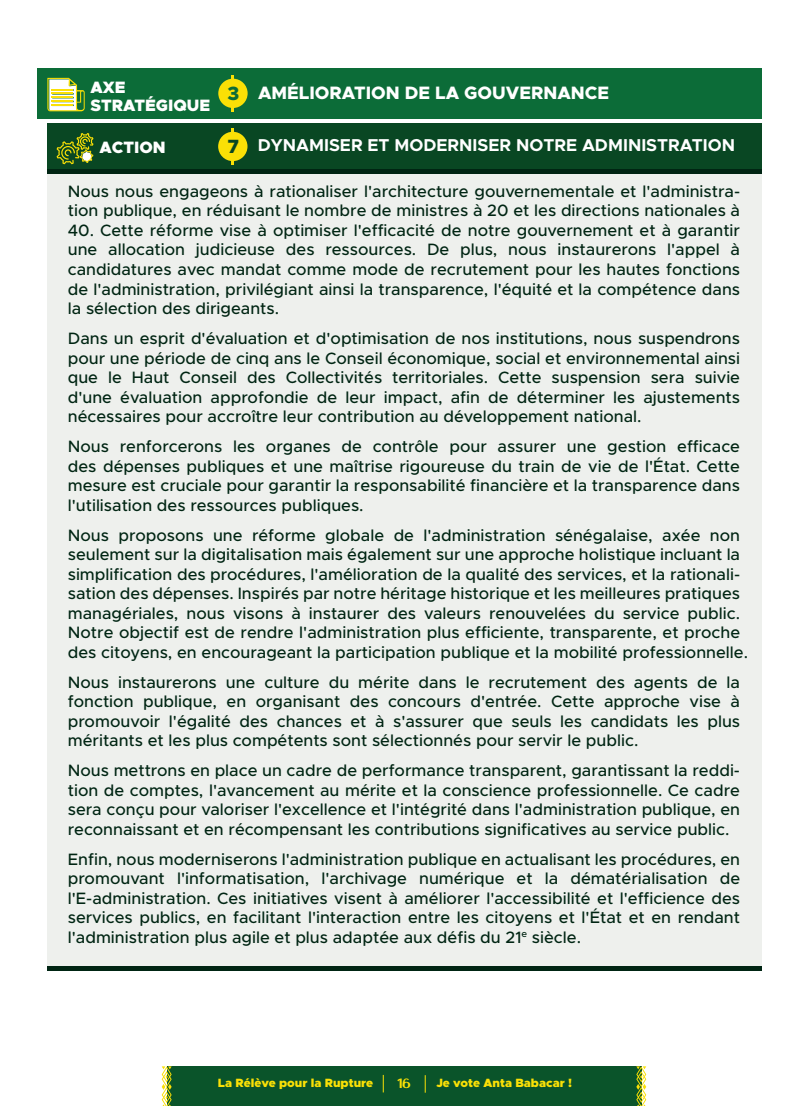
<style>
.page{position:relative;width:808px;height:1106px;background:#fff}
.page>*{position:absolute;margin:0;border:0;box-sizing:border-box;transform-origin:0 0}
.t1{font:800 18px "Metropolis";color:#fff}
.t2{font:700 17.25px "Metropolis";color:#fff}
.t3{font:500 16.5px/19.5px "Metropolis";color:#002513;text-align:justify}
.t4{font:900 16.5px/18px "Metropolis";color:#fff}
.t5{font:900 13.5px "Royal Castle";color:#fae006}
.t6{font:900 12px "Metropolis";color:#fae006}
.s1{font-size:19.2px;color:#0c6c38}
.s2{font-weight:800;font-size:19.2px;color:#094723}
</style>
<div class="page">
<div style="left:167px;top:1066px;width:474px;height:40px;background:#0a542a"></div>
<svg style="left:162px;top:1066px;width:10px;height:40px"></svg>
<svg style="left:636px;top:1066px;width:10px;height:40px"></svg>
<svg style="left:383px;top:1074px;width:1px;height:18px"></svg>
<svg style="left:425px;top:1075px;width:1px;height:17px"></svg>
<div style="left:37px;top:68px;width:725px;height:51px;background:#0c6c38"></div>
<svg style="left:47px;top:78px;width:38px;height:33px"></svg>
<hr style="left:232px;top:75px;width:2px;height:37px;background:#fae006">
<div style="left:218px;top:79px;width:30px;height:29px;background:#fae006;border-radius:50%"></div>
<div style="left:47px;top:123px;width:715px;height:51px;background:#094723"></div>
<svg style="left:57px;top:133px;width:36px;height:31px"></svg>
<hr style="left:232px;top:128px;width:2px;height:37px;background:#fae006">
<div style="left:218px;top:132px;width:29px;height:29px;background:#fae006;border-radius:50%"></div>
<div style="left:47px;top:170px;width:714px;height:797px;background:#eef0ed"></div>
<hr style="left:47px;top:170px;width:714px;height:4px;background:#002513">
<hr style="left:47px;top:966px;width:714px;height:4px;background:#002513">
<p class="t4" style="left:90px;top:78px;width:121px">AXE<br>STRATÉGIQUE</p>
<p class="t1" style="left:227px;top:81px;width:383px"><span class="s1">3</span> AMÉLIORATION DE LA GOUVERNANCE</p>
<p class="t4" style="left:99px;top:138px;width:68px">ACTION</p>
<p class="t2" style="left:227px;top:134px;width:509px"><span class="s2">7</span> DYNAMISER ET MODERNISER NOTRE ADMINISTRATION</p>
<p class="t3" style="left:68px;top:181px;width:674px">Nous nous engageons à rationaliser l'architecture gouvernementale et l'administra&shy;tion publique, en réduisant le nombre de ministres à 20 et les directions nationales à</p>
<p class="t3" style="left:68px;top:220px;width:674px">40. Cette réforme vise à optimiser l'efficacité de notre gouvernement et à garantir une allocation judicieuse des ressources. De plus, nous instaurerons l'appel à candidatures avec mandat comme mode de recrutement pour les hautes fonctions de l'administration, privilégiant ainsi la transparence, l'équité et la compétence dans la sélection des dirigeants.</p>
<p class="t3" style="left:68px;top:328px;width:674px">Dans un esprit d'évaluation et d'optimisation de nos institutions, nous suspendrons pour une période de cinq ans le Conseil économique, social et environnemental ainsi que le Haut Conseil des Collectivités territoriales. Cette suspension sera suivie d'une évaluation approfondie de leur impact, afin de déterminer les ajustements nécessaires pour accroître leur contribution au développement national.</p>
<p class="t3" style="left:68px;top:436px;width:674px">Nous renforcerons les organes de contrôle pour assurer une gestion efficace des dépenses publiques et une maîtrise rigoureuse du train de vie de l'État. Cette mesure est cruciale pour garantir la responsabilité financière et la transparence dans l'utilisation des ressources publiques.</p>
<p class="t3" style="left:68px;top:525px;width:682px;text-align:left">Nous proposons une réforme globale de l'administration sénégalaise, axée non seulement sur la digitalisation mais également sur une approche holistique incluant la simplification des procédures, l'amélioration de la qualité des services, et la rationali&shy;sation des dépenses. Inspirés par notre héritage historique et les meilleures pratiques managériales, nous visons à instaurer des valeurs renouvelées du service public.<br>Notre objectif est de rendre l'administration plus efficiente, transparente, et proche des citoyens, en encourageant la participation publique et la mobilité professionnelle.</p>
<p class="t3" style="left:68px;top:672px;width:674px">Nous instaurerons une culture du mérite dans le recrutement des agents de la fonction publique, en organisant des concours d'entrée. Cette approche vise à promouvoir l'égalité des chances et à s'assurer que seuls les candidats les plus méritants et les plus compétents sont sélectionnés pour servir le public.</p>
<p class="t3" style="left:68px;top:760px;width:674px">Nous mettrons en place un cadre de performance transparent, garantissant la reddi&shy;tion de comptes, l'avancement au mérite et la conscience professionnelle. Ce cadre sera conçu pour valoriser l'excellence et l'intégrité dans l'administration publique, en reconnaissant et en récompensant les contributions significatives au service public.</p>
<p class="t3" style="left:68px;top:849px;width:674px">Enfin, nous moderniserons l'administration publique en actualisant les procédures, en promouvant l'informatisation, l'archivage numérique et la dématérialisation de l'E-administration. Ces initiatives visent à améliorer l'accessibilité et l'efficience des services publics, en facilitant l'interaction entre les citoyens et l'État et en rendant l'administration plus agile et plus adaptée aux défis du 21<sup>e</sup> siècle.</p>
<p class="t6" style="left:218px;top:1075px;width:157px">La Rélève pour la Rupture</p>
<p class="t5" style="left:398px;top:1073px;width:14px">16</p>
<p class="t6" style="left:436px;top:1075px;width:137px">Je vote Anta Babacar !</p>
</div>
